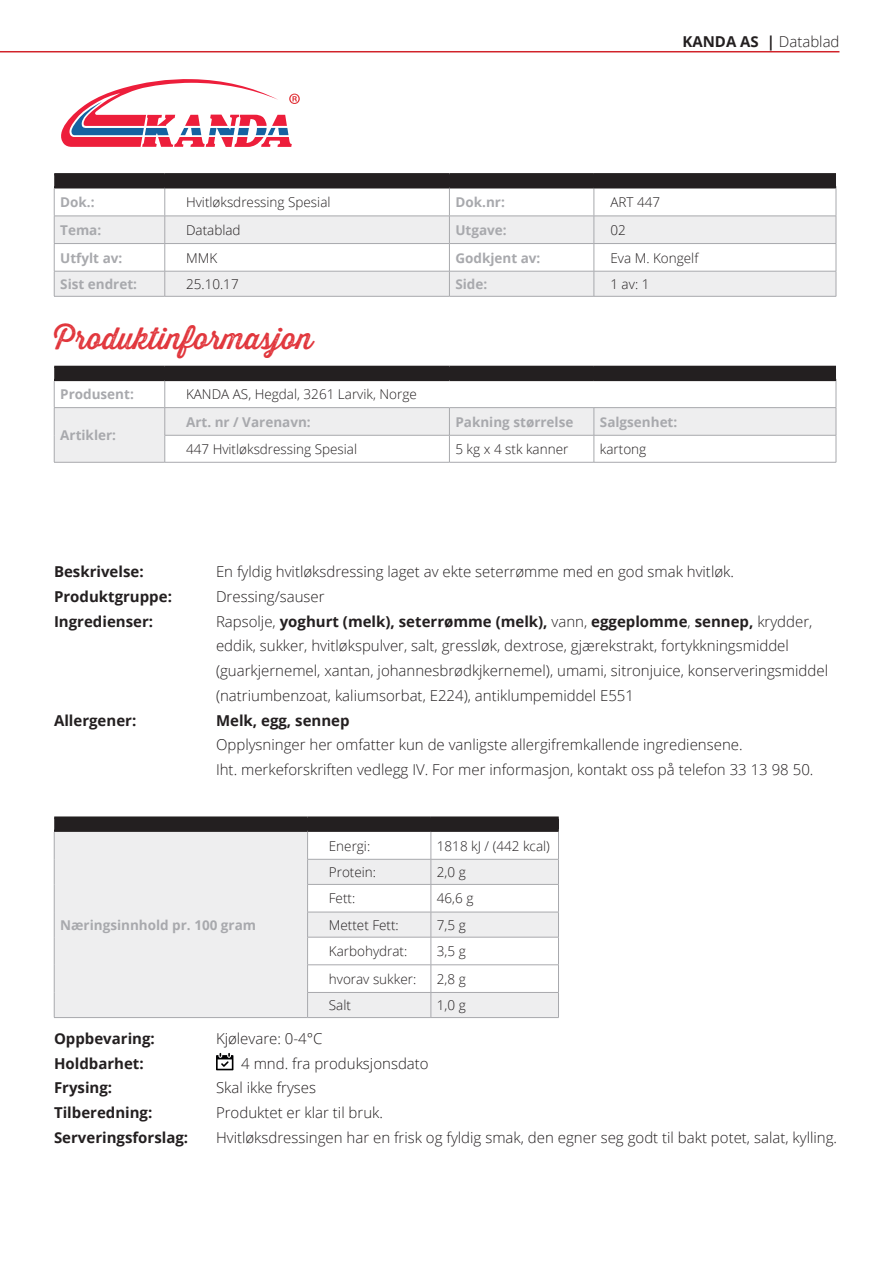
<style>
.page{position:relative;width:893px;height:1263px;background:#fff}
.page>*{position:absolute;margin:0;border:0;box-sizing:border-box;transform-origin:0 0}
.t1{font:30px "Thirsty Script Rough W01 One";color:#e1373d}
.t2{font:300 15px/24.8px "Open Sans";color:#231f20}
.t3{font:700 15px "Open Sans";color:#231f20}
.t4{font:300 13.5px "Open Sans";color:#231f20}
.t5{font:700 13.5px "Open Sans";color:#a8a9ad}
.s1{font-weight:300}
</style>
<div class="page">
<svg style="left:61px;top:79px;width:239px;height:68px"></svg>
<hr style="left:0;top:51px;width:839px;height:1px;background:#d1232a">
<hr style="left:54px;top:173px;width:111px;height:2px;background:#231f20">
<hr style="left:165px;top:173px;width:284px;height:2px;background:#231f20">
<hr style="left:449px;top:173px;width:145px;height:2px;background:#231f20">
<hr style="left:594px;top:173px;width:242px;height:2px;background:#231f20">
<svg style="left:54px;top:174px;width:783px;height:122px"></svg>
<hr style="left:54px;top:296px;width:111px;height:1px;background:#a8a9ad">
<hr style="left:165px;top:296px;width:284px;height:1px;background:#a8a9ad">
<hr style="left:449px;top:296px;width:145px;height:1px;background:#a8a9ad">
<hr style="left:594px;top:296px;width:242px;height:1px;background:#a8a9ad">
<hr style="left:54px;top:462px;width:111px;height:1px;background:#a8a9ad">
<hr style="left:54px;top:366px;width:111px;height:2px;background:#231f20">
<hr style="left:165px;top:366px;width:284px;height:2px;background:#231f20">
<hr style="left:449px;top:366px;width:145px;height:2px;background:#231f20">
<hr style="left:594px;top:366px;width:242px;height:2px;background:#231f20">
<svg style="left:54px;top:367px;width:783px;height:95px"></svg>
<hr style="left:165px;top:462px;width:284px;height:1px;background:#a8a9ad">
<hr style="left:449px;top:462px;width:145px;height:1px;background:#a8a9ad">
<hr style="left:594px;top:462px;width:242px;height:1px;background:#a8a9ad">
<hr style="left:54px;top:1017px;width:254px;height:1px;background:#a8a9ad">
<hr style="left:308px;top:1017px;width:123px;height:1px;background:#a8a9ad">
<hr style="left:431px;top:1017px;width:128px;height:1px;background:#a8a9ad">
<hr style="left:54px;top:816px;width:254px;height:3px;background:#231f20">
<hr style="left:308px;top:816px;width:123px;height:3px;background:#231f20">
<hr style="left:431px;top:816px;width:128px;height:3px;background:#231f20">
<svg style="left:54px;top:818px;width:505px;height:199px"></svg>
<svg style="left:216px;top:1053px;width:17px;height:17px"></svg>
<p class="t3" style="left:682px;top:31px;width:159px">KANDA AS | <span class="s1">Datablad</span></p>
<p class="t5" style="left:60px;top:193px;width:36px">Dok.:</p>
<p class="t4" style="left:186px;top:193px;width:146px">Hvitløksdressing Spesial</p>
<p class="t5" style="left:455px;top:193px;width:51px">Dok.nr:</p>
<p class="t4" style="left:610px;top:193px;width:51px">ART 447</p>
<p class="t5" style="left:60px;top:220px;width:43px">Tema:</p>
<p class="t4" style="left:186px;top:221px;width:56px">Datablad</p>
<p class="t5" style="left:455px;top:220px;width:53px">Utgave:</p>
<p class="t4" style="left:610px;top:221px;width:17px">02</p>
<p class="t5" style="left:60px;top:248px;width:64px">Utfylt av:</p>
<p class="t4" style="left:186px;top:248px;width:33px">MMK</p>
<p class="t5" style="left:455px;top:248px;width:87px">Godkjent av:</p>
<p class="t4" style="left:610px;top:248px;width:89px">Eva M. Kongelf</p>
<p class="t5" style="left:60px;top:274px;width:78px">Sist endret:</p>
<p class="t4" style="left:186px;top:275px;width:54px">25.10.17</p>
<p class="t5" style="left:455px;top:274px;width:33px">Side:</p>
<p class="t4" style="left:610px;top:275px;width:41px">1 av: 1</p>
<p class="t1" style="left:54px;top:317px;width:260px">Produktinformasjon</p>
<p class="t5" style="left:60px;top:384px;width:75px">Produsent:</p>
<p class="t4" style="left:186px;top:385px;width:232px">KANDA AS, Hegdal, 3261 Larvik, Norge</p>
<p class="t5" style="left:60px;top:426px;width:57px">Artikler:</p>
<p class="t5" style="left:186px;top:412px;width:126px">Art. nr / Varenavn:</p>
<p class="t5" style="left:455px;top:412px;width:119px">Pakning størrelse</p>
<p class="t5" style="left:600px;top:412px;width:79px">Salgsenhet:</p>
<p class="t4" style="left:186px;top:440px;width:173px">447 Hvitløksdressing Spesial</p>
<p class="t4" style="left:455px;top:440px;width:114px">5 kg x 4 stk kanner</p>
<p class="t4" style="left:600px;top:440px;width:48px">kartong</p>
<p class="t3" style="left:54px;top:561px;width:91px">Beskrivelse:</p>
<p class="t2" style="left:216px;top:559px;width:519px">En fyldig hvitløksdressing laget av ekte seterrømme med en god smak hvitløk.</p>
<p class="t3" style="left:54px;top:586px;width:119px">Produktgruppe:</p>
<p class="t2" style="left:216px;top:584px;width:110px">Dressing/sauser</p>
<p class="t3" style="left:54px;top:610px;width:101px">Ingredienser:</p>
<p class="t3" style="left:216px;top:610px;width:598px"><span class="s1">Rapsolje,</span> yoghurt (melk), seterrømme (melk), <span class="s1">vann,</span> eggeplomme<span class="s1">,</span> sennep, <span class="s1">krydder,</span></p>
<p class="t2" style="left:216px;top:633px;width:574px">eddik, sukker, hvitløkspulver, salt, gressløk, dextrose, gjærekstrakt, fortykkningsmiddel</p>
<p class="t2" style="left:216px;top:658px;width:613px">(guarkjernemel, xantan, johannesbrødkjkernemel), umami, sitronjuice, konserveringsmiddel (natriumbenzoat, kaliumsorbat, E224), antiklumpemiddel E551</p>
<p class="t3" style="left:54px;top:709px;width:84px">Allergener:</p>
<p class="t3" style="left:216px;top:709px;width:135px">Melk, egg, sennep</p>
<p class="t2" style="left:216px;top:732px;width:599px">Opplysninger her omfatter kun de vanligste allergifremkallende ingrediensene.<br>Iht. merkeforskriften vedlegg IV. For mer informasjon, kontakt oss på telefon 33 13 98 50.</p>
<p class="t5" style="left:60px;top:915px;width:197px">Næringsinnhold pr. 100 gram</p>
<p class="t4" style="left:329px;top:836px;width:43px">Energi:</p>
<p class="t4" style="left:437px;top:836px;width:114px">1818 kJ / (442 kcal)</p>
<p class="t4" style="left:329px;top:863px;width:49px">Protein:</p>
<p class="t4" style="left:437px;top:863px;width:30px">2,0 g</p>
<p class="t4" style="left:329px;top:889px;width:28px">Fett:</p>
<p class="t4" style="left:437px;top:889px;width:38px">46,6 g</p>
<p class="t4" style="left:329px;top:916px;width:71px">Mettet Fett:</p>
<p class="t4" style="left:437px;top:916px;width:30px">7,5 g</p>
<p class="t4" style="left:329px;top:942px;width:80px">Karbohydrat:</p>
<p class="t4" style="left:437px;top:942px;width:30px">3,5 g</p>
<p class="t4" style="left:329px;top:970px;width:89px">hvorav sukker:</p>
<p class="t4" style="left:437px;top:970px;width:30px">2,8 g</p>
<p class="t4" style="left:329px;top:996px;width:24px">Salt</p>
<p class="t4" style="left:437px;top:996px;width:30px">1,0 g</p>
<p class="t3" style="left:54px;top:1028px;width:102px">Oppbevaring:</p>
<p class="t2" style="left:216px;top:1026px;width:108px">Kjølevare: 0-4°C</p>
<p class="t3" style="left:54px;top:1053px;width:91px">Holdbarhet:</p>
<p class="t2" style="left:241px;top:1050px;width:189px">4 mnd. fra produksjonsdato</p>
<p class="t3" style="left:54px;top:1077px;width:60px">Frysing:</p>
<p class="t2" style="left:216px;top:1075px;width:102px">Skal ikke fryses</p>
<p class="t3" style="left:54px;top:1102px;width:100px">Tilberedning:</p>
<p class="t2" style="left:216px;top:1100px;width:169px">Produktet er klar til bruk.</p>
<p class="t3" style="left:54px;top:1127px;width:136px">Serveringsforslag:</p>
<p class="t2" style="left:216px;top:1125px;width:623px">Hvitløksdressingen har en frisk og fyldig smak, den egner seg godt til bakt potet, salat, kylling.</p>
</div>
